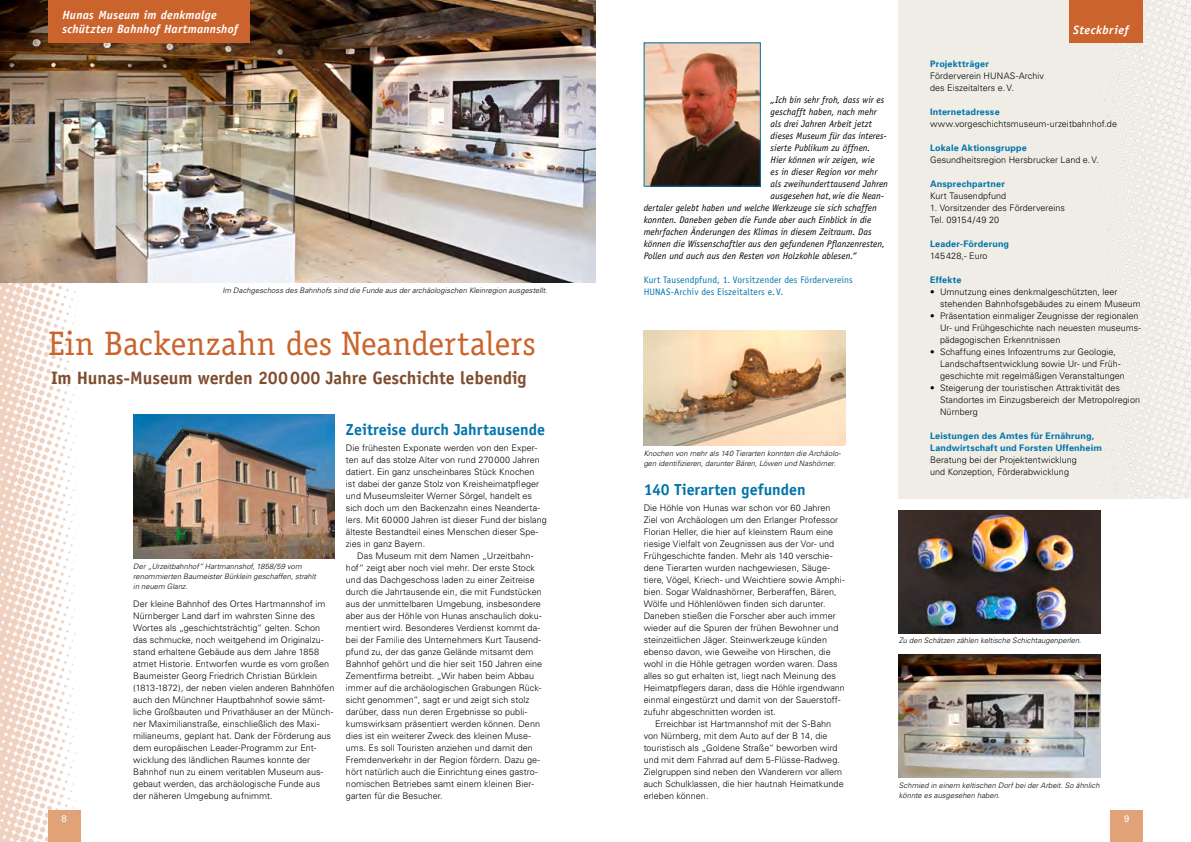
<style>
.page{position:relative;width:1191px;height:842px;background:#fff}
.page>*{position:absolute;margin:0;border:0;box-sizing:border-box;transform-origin:0 0}
.t1{font:34px "Officina Serif";letter-spacing:-.005em;color:#cb642c}
.t2{font:700 18px "Officina Sans";letter-spacing:-.005em;color:#7e4d30}
.t3{font:700 16px "Officina Sans";color:#0074aa}
.t4{font:italic 700 12px/14px "Officina Sans";letter-spacing:.02em;color:#fff}
.t5{font:italic 700 12px "Officina Sans";letter-spacing:.045em;color:#fff}
.t6{font:italic 9.5px/12px "Officina Sans";letter-spacing:.005em;color:#000}
.t7{font:9.5px/12px "Officina Sans";letter-spacing:.01em;color:#0074aa}
.t8{font:9.5px "Univers";color:#fff}
.t9{font:300 9px/12px "Univers";letter-spacing:.005em;color:#000}
.t10{font:700 9px/12px "Univers";letter-spacing:.02em;color:#0074aa}
.t11{font:italic 300 7.5px/10px "Univers";letter-spacing:.01em;color:#000}
.s1{font-weight:700;color:#0074aa}
.s2{font-weight:300;color:#000}
</style>
<div class="page">
<img style="left:0;top:283px;width:81px;height:559px">
<img style="left:0;top:0;width:595px;height:283px">
<div style="left:48px;top:0;width:202px;height:43px;background:#cb642c"></div>
<img style="left:133px;top:415px;width:201px;height:144px">
<img style="left:645px;top:45px;width:113px;height:140px">
<img style="left:643px;top:331px;width:202px;height:115px">
<img style="left:899px;top:511px;width:201px;height:122px">
<img style="left:899px;top:655px;width:201px;height:122px">
<div style="left:1110px;top:811px;width:33px;height:31px;background:#e0a276"></div>
<div style="left:48px;top:811px;width:32px;height:31px;background:#e0a276"></div>
<div style="left:899px;top:0;width:292px;height:499px;background:#efede6"></div>
<img style="left:1069px;top:0;width:122px;height:499px">
<div style="left:1069px;top:0;width:73px;height:42px;background:#cb642c"></div>
<p class="t4" style="left:62px;top:8px;width:177px">Hunas Museum im denkmalge schützten Bahnhof Hartmannshof</p>
<p class="t11" style="left:222px;top:285px;width:326px">Im Dachgeschoss des Bahnhofs sind die Funde aus der archäologischen Kleinregion ausgestellt.</p>
<p class="t1" style="left:48px;top:323px;width:489px">Ein Backenzahn des Neandertalers</p>
<p class="t2" style="left:51px;top:367px;width:477px">Im Hunas-Museum werden 200 000 Jahre Geschichte lebendig</p>
<p class="t11" style="left:133px;top:561px;width:184px">Der „Urzeitbahnhof“ Hartmannshof, 1858/59 vom renommierten Baumeister Bürklein geschaffen, strahlt in neuem Glanz.</p>
<p class="t9" style="left:133px;top:597px;width:203px">Der kleine Bahnhof des Ortes Hartmannshof im Nürnberger Land darf im wahrsten Sinne des Wortes als „geschichtsträchtig“ gelten. Schon das schmucke, noch weitgehend im Originalzu&shy;stand erhaltene Gebäude aus dem Jahre 1858 atmet Historie. Entworfen wurde es vom großen Baumeister Georg Friedrich Christian Bürklein (1813-1872), der neben vielen anderen Bahnhöfen auch den Münchner Hauptbahnhof sowie sämt&shy;liche Großbauten und Privathäuser an der Münch&shy;ner Maximilianstraße, einschließlich des Maxi&shy;milianeums, geplant hat. Dank der Förderung aus dem europäischen Leader-Programm zur Ent&shy;wicklung des ländlichen Raumes konnte der Bahnhof nun zu einem veritablen Museum aus&shy;gebaut werden, das archäologische Funde aus der näheren Umgebung aufnimmt.</p>
<h2 class="t3" style="left:346px;top:419px;width:201px">Zeitreise durch Jahrtausende</h2>
<p class="t9" style="left:346px;top:441px;width:202px">Die frühesten Exponate werden von den Exper&shy;ten auf das stolze Alter von rund 270 000 Jahren datiert. Ein ganz unscheinbares Stück Knochen<br>ist dabei der ganze Stolz von Kreisheimatpfleger und Museumsleiter Werner Sörgel, handelt es sich doch um den Backenzahn eines Neanderta&shy;lers. Mit 60 000 Jahren ist dieser Fund der bislang älteste Bestandteil eines Menschen dieser Spe&shy;zies in ganz Bayern.</p>
<p class="t9" style="left:346px;top:549px;width:198px;text-indent:11px">Das Museum mit dem Namen „Urzeitbahn&shy;hof“ zeigt aber noch viel mehr. Der erste Stock und das Dachgeschoss laden zu einer Zeitreise durch die Jahrtausende ein, die mit Fundstücken aus der unmittelbaren Umgebung, insbesondere aber aus der Höhle von Hunas anschaulich doku&shy;mentiert wird. Besonderes Verdienst kommt da&shy;bei der Familie des Unternehmers Kurt Tausend&shy;pfund zu, der das ganze Gelände mitsamt dem Bahnhof gehört und die hier seit 150 Jahren eine Zementfirma betreibt. „Wir haben beim Abbau immer auf die archäologischen Grabungen Rück&shy;sicht genommen“, sagt er und zeigt sich stolz darüber, dass nun deren Ergebnisse so publi&shy;kumswirksam präsentiert werden können. Denn dies ist ein weiterer Zweck des kleinen Muse&shy;ums. Es soll Touristen anziehen und damit den Fremdenverkehr in der Region fördern. Dazu ge&shy;hört natürlich auch die Einrichtung eines gastro&shy;nomischen Betriebes samt einem kleinen Bier&shy;garten für die Besucher.</p>
<p class="t6" style="left:770px;top:93px;width:119px">„Ich bin sehr froh, dass wir es geschafft haben, nach mehr als drei Jahren Arbeit jetzt dieses Museum für das interes&shy;sierte Publikum zu öffnen.<br>Hier können wir zeigen, wie<br>es in dieser Region vor mehr als zweihunderttausend Jahren ausgesehen hat, wie die Nean-</p>
<p class="t6" style="left:643px;top:201px;width:243px">dertaler gelebt haben und welche Werkzeuge sie sich schaffen konnten. Daneben geben die Funde aber auch Einblick in die mehrfachen Änderungen des Klimas in diesem Zeitraum. Das können die Wissenschaftler aus den gefundenen Pflanzenresten, Pollen und auch aus den Resten von Holzkohle ablesen.“</p>
<p class="t7" style="left:643px;top:273px;width:211px">Kurt Tausendpfund, 1. Vorsitzender des Fördervereins<br>HUNAS-Archiv des Eiszeitalters e. V.</p>
<p class="t11" style="left:643px;top:448px;width:199px">Knochen von mehr als 140 Tierarten konnten die Archäolo&shy;gen identifizieren, darunter Bären, Löwen und Nashörner.</p>
<h2 class="t3" style="left:643px;top:479px;width:163px">140 Tierarten gefunden</h2>
<p class="t9" style="left:643px;top:501px;width:203px">Die Höhle von Hunas war schon vor 60 Jahren Ziel von Archäologen um den Erlanger Professor Florian Heller, die hier auf kleinstem Raum eine riesige Vielfalt von Zeugnissen aus der Vor- und Frühgeschichte fanden. Mehr als 140 verschie&shy;dene Tierarten wurden nachgewiesen, Säuge&shy;tiere, Vögel, Kriech- und Weichtiere sowie Amphi&shy;bien. Sogar Waldnashörner, Berberaffen, Bären, Wölfe und Höhlenlöwen finden sich darunter.<br>Daneben stießen die Forscher aber auch immer wieder auf die Spuren der frühen Bewohner und steinzeitlichen Jäger. Steinwerkzeuge künden ebenso davon, wie Geweihe von Hirschen, die wohl in die Höhle getragen worden waren. Dass alles so gut erhalten ist, liegt nach Meinung des Heimatpflegers daran, dass die Höhle irgendwann einmal eingestürzt und damit von der Sauerstoff&shy;zufuhr abgeschnitten worden ist.</p>
<p class="t9" style="left:643px;top:717px;width:201px;text-indent:11px">Erreichbar ist Hartmannshof mit der S-Bahn von Nürnberg, mit dem Auto auf der B 14, die touristisch als „Goldene Straße“ beworben wird und mit dem Fahrrad auf dem 5 -Flüsse-Radweg.<br>Zielgruppen sind neben den Wanderern vor allem auch Schulklassen, die hier hautnah Heimatkunde erleben können.</p>
<p class="t5" style="left:1073px;top:23px;width:57px">Steckbrief</p>
<p class="t9" style="left:930px;top:57px;width:115px"><span class="s1">Projektträger<br></span>Förderverein HUNAS-Archiv des Eiszeitalters e. V.</p>
<p class="t9" style="left:930px;top:105px;width:188px"><span class="s1">Internetadresse </span>www.vorgeschichtsmuseum-urzeitbahnhof.de</p>
<p class="t9" style="left:930px;top:141px;width:170px"><span class="s1">Lokale Aktionsgruppe<br></span>Gesundheitsregion Hersbrucker Land e. V.</p>
<p class="t9" style="left:930px;top:177px;width:78px"><span class="s1">Ansprechpartner<br></span>Kurt Tausendpfund</p>
<p class="t9" style="left:930px;top:201px;width:136px">1. Vorsitzender des Fördervereins<br>Tel. 09154 / 49 20</p>
<p class="t10" style="left:930px;top:237px;width:81px">Leader-Förderung<br><span class="s2">145 428,- Euro</span></p>
<p class="t10" style="left:930px;top:273px;width:33px">Effekte</p>
<p class="t9" style="left:940px;top:285px;width:202px;text-indent:-10px">• Umnutzung eines denkmalgeschützten, leer stehenden Bahnhofsgebäudes zu einem Museum</p>
<p class="t9" style="left:940px;top:309px;width:202px;text-indent:-10px">• Präsentation einmaliger Zeugnisse der regionalen<br>Ur- und Frühgeschichte nach neuesten museums&shy;pädagogischen Erkenntnissen</p>
<p class="t9" style="left:940px;top:345px;width:186px;text-indent:-10px">• Schaffung eines Infozentrums zur Geologie,<br>Landschaftsentwicklung sowie Ur- und Früh&shy;geschichte mit regelmäßigen Veranstaltungen</p>
<p class="t9" style="left:940px;top:381px;width:201px;text-indent:-10px">• Steigerung der touristischen Attraktivität des<br>Standortes im Einzugsbereich der Metropolregion<br>Nürnberg</p>
<p class="t10" style="left:930px;top:429px;width:173px">Leistungen des Amtes für Ernährung, Landwirtschaft und Forsten Uffenheim <span class="s2">Beratung bei der Projektentwicklung<br>und Konzeption, Förderabwicklung</span></p>
<p class="t11" style="left:899px;top:635px;width:184px">Zu den Schätzen zählen keltische Schichtaugenperlen.</p>
<p class="t11" style="left:899px;top:780px;width:202px">Schmied in einem keltischen Dorf bei der Arbeit. So ähnlich könnte es ausgesehen haben.</p>
<p class="t8" style="left:61px;top:813px;width:7px">8</p>
<p class="t8" style="left:1124px;top:813px;width:7px">9</p>
</div>
